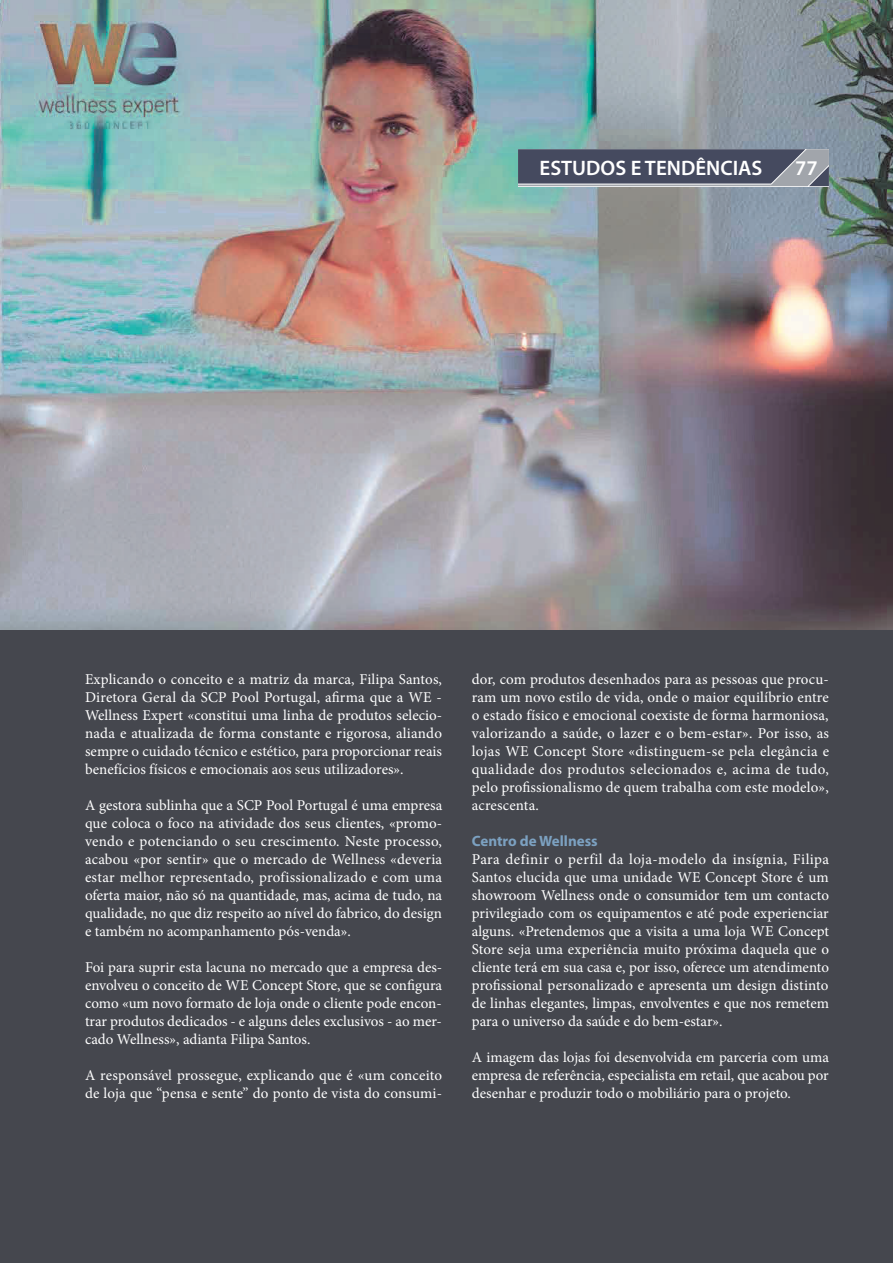
<style>
.page{position:relative;width:893px;height:1263px;background:#fff}
.page>*{position:absolute;margin:0;border:0;box-sizing:border-box;transform-origin:0 0}
.t1{font:600 21px "Myriad Pro";color:#fff}
.t2{font:15px/18px "Minion Pro";color:#fff;text-align:justify}
.t3{font:700 15px "Myriad Pro";color:#7ca1c1}
</style>
<div class="page">
<img style="left:0;top:0;width:893px;height:630px">
<div style="left:0;top:630px;width:893px;height:633px;background:#45474e"></div>
<svg style="left:518px;top:149px;width:311px;height:37px"></svg>
<h1 class="t1" style="left:539px;top:160px;width:224px">ESTUDOS E TENDÊNCIAS</h1>
<h1 class="t1" style="left:795px;top:160px;width:24px">77</h1>
<p class="t2" style="left:85px;top:671px;width:359px">Explicando o conceito e a matriz da marca, Filipa Santos, Diretora Geral da SCP Pool Portugal, afirma que a WE - Wellness Expert «constitui uma linha de produtos selecio&shy;nada e atualizada de forma constante e rigorosa, aliando sempre o cuidado técnico e estético, para proporcionar reais benefícios físicos e emocionais aos seus utilizadores».</p>
<p class="t2" style="left:85px;top:797px;width:359px">A gestora sublinha que a SCP Pool Portugal é uma empresa que coloca o foco na atividade dos seus clientes, «promo&shy;vendo e potenciando o seu crescimento. Neste processo, acabou «por sentir» que o mercado de Wellness «deveria estar melhor representado, profissionalizado e com uma oferta maior, não só na quantidade, mas, acima de tudo, na qualidade, no que diz respeito ao nível do fabrico, do design e também no acompanhamento pós-venda».</p>
<p class="t2" style="left:85px;top:959px;width:359px">Foi para suprir esta lacuna no mercado que a empresa des&shy;envolveu o conceito de WE Concept Store, que se configura como «um novo formato de loja onde o cliente pode encon&shy;trar produtos dedicados - e alguns deles exclusivos - ao mer&shy;cado Wellness», adianta Filipa Santos.</p>
<p class="t2" style="left:85px;top:1067px;width:359px">A responsável prossegue, explicando que é «um conceito de loja que “pensa e sente” do ponto de vista do consumi-</p>
<p class="t2" style="left:472px;top:671px;width:359px">dor, com produtos desenhados para as pessoas que procu&shy;ram um novo estilo de vida, onde o maior equilíbrio entre o estado físico e emocional coexiste de forma harmoniosa, valorizando a saúde, o lazer e o bem-estar». Por isso, as lojas WE Concept Store «distinguem-se pela elegância e qualidade dos produtos selecionados e, acima de tudo, pelo profissionalismo de quem trabalha com este modelo», acrescenta.</p>
<p class="t3" style="left:472px;top:832px;width:127px">Centro de Wellness</p>
<p class="t2" style="left:472px;top:851px;width:359px">Para definir o perfil da loja-modelo da insígnia, Filipa Santos elucida que uma unidade WE Concept Store é um showroom Wellness onde o consumidor tem um contacto privilegiado com os equipamentos e até pode experienciar alguns. «Pretendemos que a visita a uma loja WE Concept Store seja uma experiência muito próxima daquela que o cliente terá em sua casa e, por isso, oferece um atendimento profissional personalizado e apresenta um design distinto de linhas elegantes, limpas, envolventes e que nos remetem para o universo da saúde e do bem-estar».</p>
<p class="t2" style="left:472px;top:1049px;width:359px">A imagem das lojas foi desenvolvida em parceria com uma empresa de referência, especialista em retail, que acabou por desenhar e produzir todo o mobiliário para o projeto.</p>
</div>
